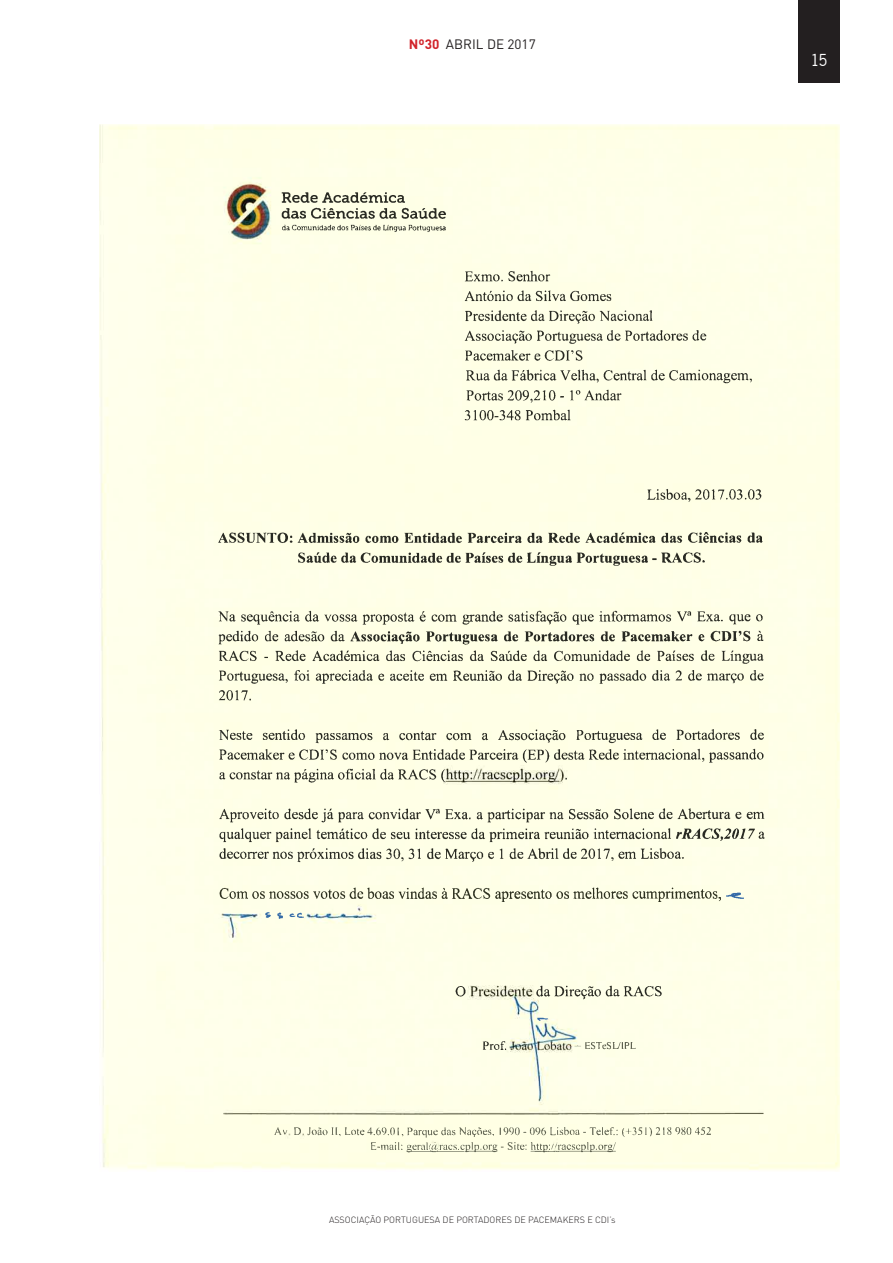
<style>
.page{position:relative;width:893px;height:1263px;background:#fff}
.page>*{position:absolute;margin:0;border:0;box-sizing:border-box;transform-origin:0 0}
.comnetariao{font:18px "News Got T";color:#fff}
.t1{font:13.5px "DIN";color:#231f20}
.t2{font:300 9px "DIN";color:#231f20}
.s1{font-weight:700;color:#d1232a}
</style>
<div class="page">
<div style="left:99px;top:124px;width:741px;height:1047px;background:#ffffe8"></div>
<img style="left:219px;top:192px;width:546px;height:858px">
<img style="left:220px;top:887px;width:523px;height:15px">
<div style="left:265px;top:911px;width:283px;height:110px;background:#ffffe8"></div>
<img style="left:275px;top:1043px;width:436px;height:109px">
<div style="left:798px;top:0;width:42px;height:83px;background:#231f20"></div>
<h2 class="t1" style="left:409px;top:36px;width:128px"><span class="s1">Nº30</span> ABRIL DE 2017</h2>
<p class="comnetariao" style="left:811px;top:50px;width:18px">15</p>
<p class="t2" style="left:329px;top:1215px;width:288px">ASSOCIAÇÃO PORTUGUESA DE PORTADORES DE PACEMAKERS E CDI’s</p>
</div>
